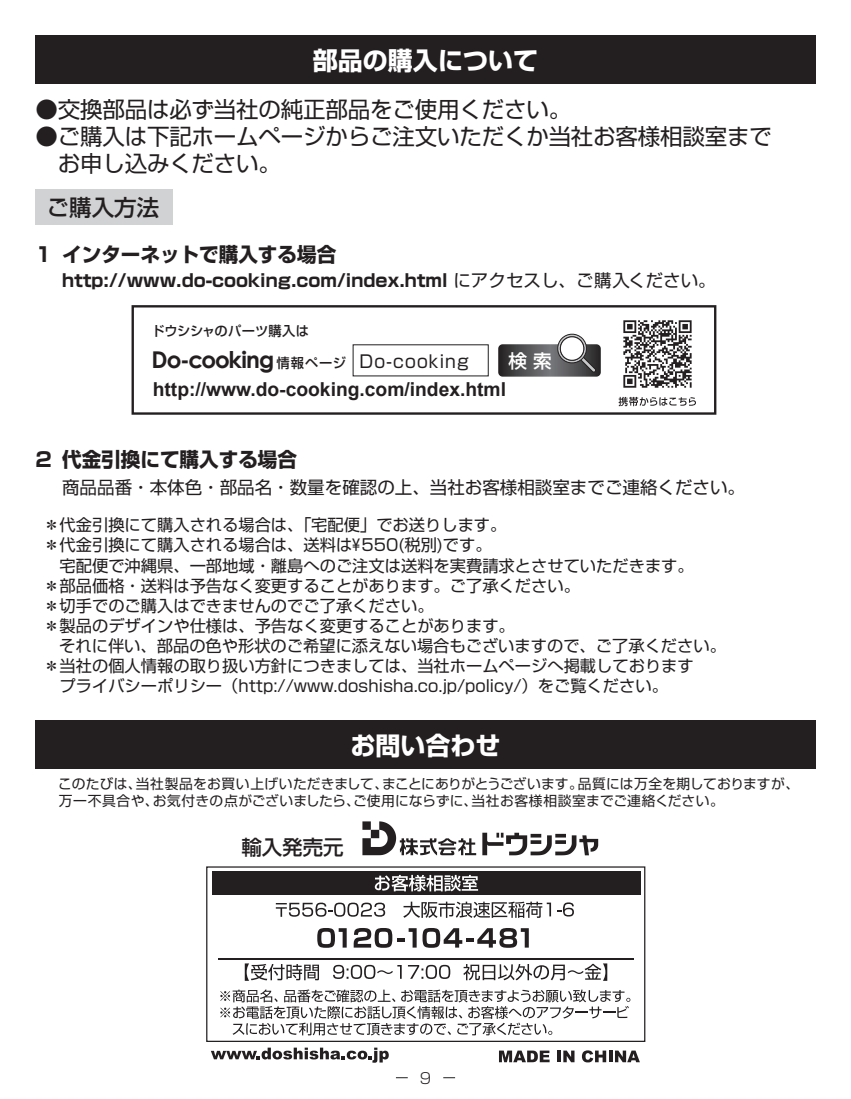
<style>
.page{position:relative;width:851px;height:1099px;background:#fff}
.page>*{position:absolute;margin:0;border:0;box-sizing:border-box;transform-origin:0 0}
.t1{font:700 25px "Shin Go Pro";color:#fff}
.t2{font:700 23px "Century Gothic";letter-spacing:-.04em;color:#231f20}
.t3{font:22.5px/27px "Shin Go Pro";letter-spacing:-.01em;color:#231f20}
.t4{font:500 22.5px "Shin Go Pro";color:#231f20}
.t5{font:500 20.5px "Shin Go Pro";color:#231f20}
.t6{font:700 20px "Shin Go Pro";color:#231f20}
.t7{font:700 19.25px "Arial";color:#231f20}
.t8{font:500 18.5px "UD Shin Go Pro";color:#fff}
.t9{font:700 17.5px "Shin Go Pro";color:#231f20}
.t10{font:17.5px "Shin Go Pro";color:#231f20}
.t11{font:16.25px/20px "Shin Go Pro";color:#231f20}
.t12{font:300 15px "Shin Go Pro";color:#231f20}
.t13{font:13.75px/16.5px "Shin Go Pro";letter-spacing:.015em;color:#231f20}
.t14{font:500 13.5px "Shin Go Pro";letter-spacing:.005em;color:#231f20}
.s1{font-weight:400}
.s2{font-family:"Shin Go Pro";font-weight:500;font-size:13.5px}
.s3{font-family:"Shin Go Pro";font-weight:400;font-size:17.25px}
.s4{font-family:"MS Gothic"}
</style>
<div class="page">
<img style="left:623px;top:320px;width:69px;height:68px">
<svg style="left:443px;top:1077px;width:12px;height:1px"></svg>
<div style="left:35px;top:35px;width:780px;height:49px;background:#231f20"></div>
<div style="left:35px;top:189px;width:138px;height:35px;background:#d1d2d4"></div>
<div style="left:35px;top:719px;width:780px;height:49px;background:#231f20"></div>
<svg style="left:211px;top:1047px;width:178px;height:15px"></svg>
<svg style="left:499px;top:1050px;width:50px;height:12px"></svg>
<svg style="left:557px;top:1050px;width:17px;height:12px"></svg>
<svg style="left:582px;top:1050px;width:24px;height:12px"></svg>
<svg style="left:609px;top:1050px;width:3px;height:12px"></svg>
<svg style="left:615px;top:1050px;width:24px;height:12px"></svg>
<hr style="left:218px;top:958px;width:416px;height:1px;background:#231f20">
<div style="left:212px;top:871px;width:428px;height:23px;background:#231f20"></div>
<svg style="left:375px;top:874px;width:103px;height:17px"></svg>
<svg style="left:317px;top:928px;width:29px;height:19px"></svg>
<svg style="left:353px;top:928px;width:63px;height:19px"></svg>
<svg style="left:422px;top:928px;width:106px;height:19px"></svg>
<svg style="left:220px;top:989px;width:410px;height:46px"></svg>
<svg style="left:276px;top:902px;width:109px;height:14px"></svg>
<svg style="left:403px;top:901px;width:171px;height:16px"></svg>
<svg style="left:245px;top:963px;width:74px;height:17px"></svg>
<svg style="left:333px;top:964px;width:68px;height:14px"></svg>
<svg style="left:408px;top:964px;width:42px;height:14px"></svg>
<svg style="left:463px;top:963px;width:144px;height:17px"></svg>
<svg style="left:362px;top:821px;width:236px;height:34px"></svg>
<div style="left:131px;top:305px;width:585px;height:110px;border:2px solid #231f20"></div>
<svg style="left:498px;top:333px;width:102px;height:43px"></svg>
<svg style="left:618px;top:397px;width:78px;height:9px"></svg>
<h1 class="t1" style="left:313px;top:41px;width:226px">部品の購入について</h1>
<h3 class="t3" style="left:35px;top:93px;width:537px">●交換部品は必ず当社の純正部品をご使用ください。</h3>
<h3 class="t3" style="left:35px;top:120px;width:738px">●ご購入は下記ホームページからご注文いただくか当社お客様相談室まで　お申し込みください。</h3>
<h3 class="t4" style="left:47px;top:189px;width:114px">ご購入方法</h3>
<p class="t6" style="left:35px;top:238px;width:302px">1 インターネットで購入する場合</p>
<p class="t9" style="left:62px;top:267px;width:655px">http://www.do-cooking.com/index.html <span class="s1">にアクセスし、ご購入ください。</span></p>
<p class="t14" style="left:152px;top:319px;width:159px">ドウシシャのパーツ購入は</p>
<h2 class="t2" style="left:152px;top:342px;width:319px">Do-cooking<span class="s2">情報ページ</span> <span class="s3">Do-cooking</span></h2>
<p class="t8" style="left:508px;top:346px;width:45px">検 索</p>
<p class="t7" style="left:153px;top:376px;width:355px">http://www.do-cooking.com/index.html</p>
<p class="t6" style="left:35px;top:444px;width:263px">2 代金引換にて購入する場合</p>
<p class="t10" style="left:62px;top:473px;width:684px">商品品番・本体色・部品名・数量を確認の上、当社お客様相談室までご連絡ください。</p>
<p class="t11" style="left:43px;top:513px;width:651px">＊代金引換にて購入される場合は、「宅配便」でお送りします。<br>＊代金引換にて購入される場合は、送料は<span class="s4">\</span>550(税別)です。<br>　宅配便で沖縄県、一部地域・離島へのご注文は送料を実費請求とさせていただきます。＊部品価格・送料は予告なく変更することがあります。ご了承ください。<br>＊切手でのご購入はできませんのでご了承ください。<br>＊製品のデザインや仕様は、予告なく変更することがあります。</p>
<p class="t11" style="left:59px;top:633px;width:668px">それに伴い、部品の色や形状のご希望に添えない場合もございますので、ご了承ください。</p>
<p class="t11" style="left:43px;top:653px;width:651px">＊当社の個人情報の取り扱い方針につきましては、当社ホームページへ掲載しております</p>
<p class="t11" style="left:60px;top:673px;width:609px">プライバシーポリシー（http://www.doshisha.co.jp/policy/）をご覧ください。</p>
<h1 class="t1" style="left:350px;top:725px;width:151px">お問い合わせ</h1>
<p class="t13" style="left:58px;top:774px;width:742px">このたびは、当社製品をお買い上げいただきまして、まことにありがとうございます。品質には万全を期しておりますが、万一不具合や、お気付きの点がございましたら、ご使用にならずに、当社お客様相談室までご連絡ください。</p>
<p class="t5" style="left:241px;top:830px;width:104px">輸入発売元</p>
<p class="t12" style="left:420px;top:1066px;width:13px">9</p>
</div>
